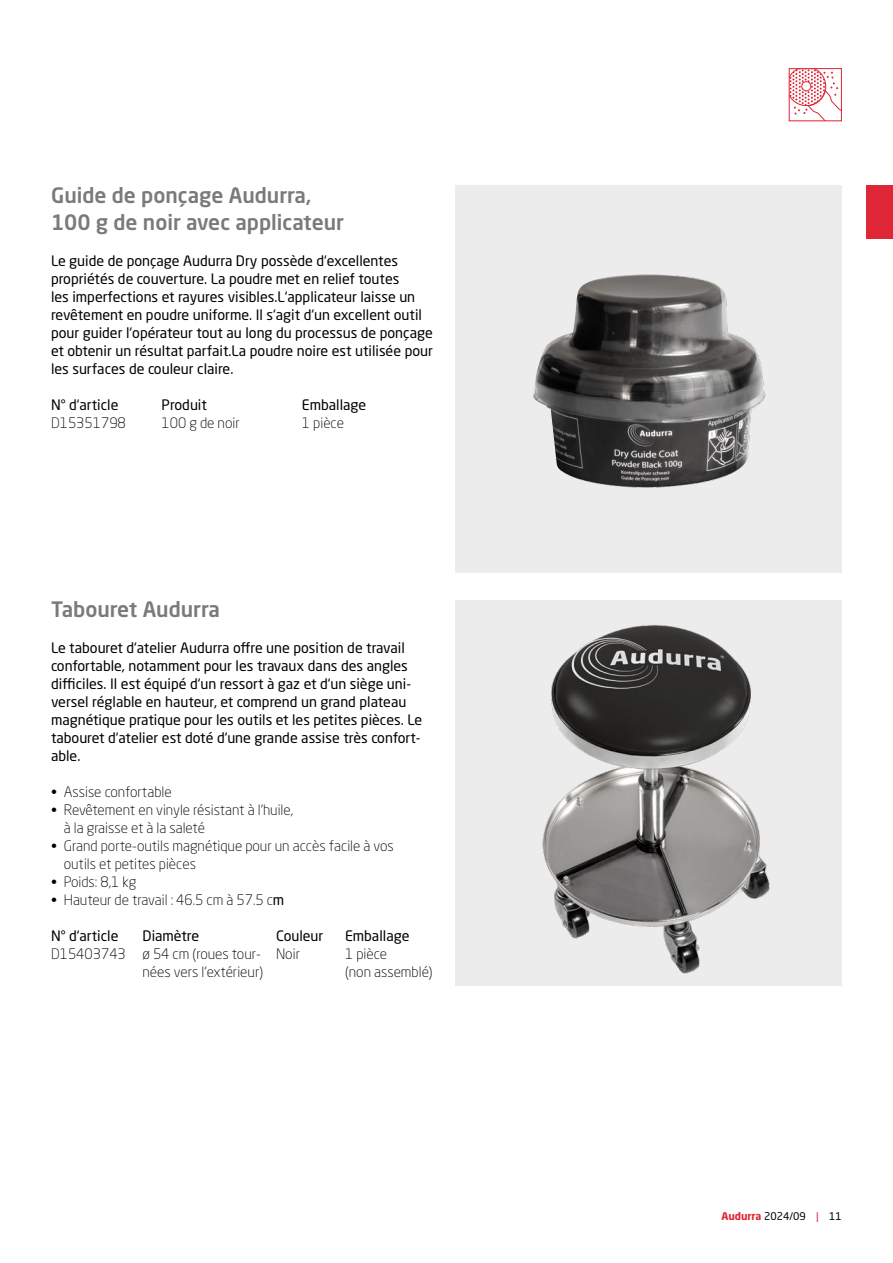
<style>
.page{position:relative;width:893px;height:1263px;background:#fff}
.page>*{position:absolute;margin:0;border:0;box-sizing:border-box;transform-origin:0 0}
.Produkt_HL_med_grau_14_18{font:500 21px/27px "Neo Sans Pro";color:#7b7a7b}
.Fließtext_regular_schwarz_9_5_12{font:14.25px/18px "Neo Sans Pro";color:#000}
.Produktangaben__4Sp__light_schwarz_9_5_1{font:300 14.25px/18px "Neo Sans Pro";color:#000}
.Produktangaben__4Sp__regular_schwarz_9_5{font:14.25px "Neo Sans Pro";color:#000}
.Produktangaben__3Sp__regular_schwarz_9_5{font:14.25px "Neo Sans Pro";color:#000}
.Produktangaben__3Sp__light_schwarz_9_5_1{font:300 14.25px "Neo Sans Pro";color:#000}
.t1{font:10.5px "Neo Sans Pro";color:#000}
.s1{font-weight:400}
.s2{font-weight:700;color:#e02737}
.s3{color:#e02737}
</style>
<div class="page">
<svg style="left:791px;top:70px;width:49px;height:49px"></svg>
<div style="left:789px;top:68px;width:53px;height:53px;border:1px solid #e02837"></div>
<div style="left:455px;top:185px;width:387px;height:387px;background:#ececec"></div>
<div style="left:455px;top:600px;width:387px;height:386px;background:#ececec"></div>
<div style="left:866px;top:185px;width:27px;height:53px;background:#e02737"></div>
<img style="left:533px;top:274px;width:233px;height:214px">
<img style="left:542px;top:625px;width:228px;height:349px">
<p class="Produkt_HL_med_grau_14_18" style="left:51px;top:181px;width:295px">Guide de ponçage Audurra,<br>100 g de noir avec applicateur</p>
<p class="Fließtext_regular_schwarz_9_5_12" style="left:51px;top:252px;width:383px">Le guide de ponçage Audurra Dry possède d‘excellentes propriétés de couverture. La poudre met en relief toutes<br>les imperfections et rayures visibles.L‘applicateur laisse un revêtement en poudre uniforme. Il s‘agit d‘un excellent outil pour guider l‘opérateur tout au long du processus de ponçage et obtenir un résultat parfait.La poudre noire est utilisée pour les surfaces de couleur claire.</p>
<p class="Produktangaben__3Sp__regular_schwarz_9_5" style="left:51px;top:396px;width:69px">N° d‘article</p>
<p class="Produktangaben__3Sp__regular_schwarz_9_5" style="left:162px;top:396px;width:47px">Produit</p>
<p class="Produktangaben__3Sp__regular_schwarz_9_5" style="left:302px;top:396px;width:66px">Emballage</p>
<p class="Produktangaben__3Sp__light_schwarz_9_5_1" style="left:51px;top:414px;width:76px">D15351798</p>
<p class="Produktangaben__3Sp__light_schwarz_9_5_1" style="left:162px;top:414px;width:80px">100 g de noir</p>
<p class="Produktangaben__3Sp__light_schwarz_9_5_1" style="left:302px;top:414px;width:44px">1 pièce</p>
<p class="Produkt_HL_med_grau_14_18" style="left:51px;top:595px;width:170px">Tabouret Audurra</p>
<p class="Fließtext_regular_schwarz_9_5_12" style="left:51px;top:639px;width:373px">Le tabouret d‘atelier Audurra offre une position de travail confortable, notamment pour les travaux dans des angles difficiles. Il est équipé d‘un ressort à gaz et d‘un siège uni&shy;versel réglable en hauteur, et comprend un grand plateau magnétique pratique pour les outils et les petites pièces. Le tabouret d‘atelier est doté d‘une grande assise très confort&shy;able.</p>
<p class="Produktangaben__4Sp__light_schwarz_9_5_1" style="left:51px;top:783px;width:122px">• Assise confortable</p>
<p class="Produktangaben__4Sp__light_schwarz_9_5_1" style="left:64px;top:801px;width:231px;text-indent:-13px">• Revêtement en vinyle résistant à l‘huile, à la graisse et à la saleté</p>
<p class="Produktangaben__4Sp__light_schwarz_9_5_1" style="left:64px;top:837px;width:332px;text-indent:-13px">• Grand porte-outils magnétique pour un accès facile à vos outils et petites pièces</p>
<p class="Produktangaben__4Sp__light_schwarz_9_5_1" style="left:51px;top:873px;width:87px">• Poids: 8,1 kg</p>
<p class="Produktangaben__4Sp__light_schwarz_9_5_1" style="left:51px;top:891px;width:235px">• Hauteur de travail : 46.5 cm à 57.5 c<span class="s1">m</span></p>
<p class="Produktangaben__4Sp__regular_schwarz_9_5" style="left:51px;top:927px;width:69px">N° d‘article</p>
<p class="Produktangaben__4Sp__regular_schwarz_9_5" style="left:143px;top:927px;width:58px">Diamètre</p>
<p class="Produktangaben__4Sp__regular_schwarz_9_5" style="left:276px;top:927px;width:49px">Couleur</p>
<p class="Produktangaben__4Sp__regular_schwarz_9_5" style="left:345px;top:927px;width:66px">Emballage</p>
<p class="Produktangaben__4Sp__light_schwarz_9_5_1" style="left:51px;top:945px;width:251px">D15403743 ø 54 cm (roues tour- Noir</p>
<p class="Produktangaben__4Sp__light_schwarz_9_5_1" style="left:345px;top:945px;width:44px">1 pièce</p>
<p class="Produktangaben__4Sp__light_schwarz_9_5_1" style="left:143px;top:963px;width:122px">nées vers l‘extérieur)</p>
<p class="Produktangaben__4Sp__light_schwarz_9_5_1" style="left:345px;top:963px;width:89px">(non assemblé)</p>
<p class="t1" style="left:721px;top:1210px;width:122px"><span class="s2">Audurra</span> 2024/09 <span class="s3">|</span> 11</p>
</div>
